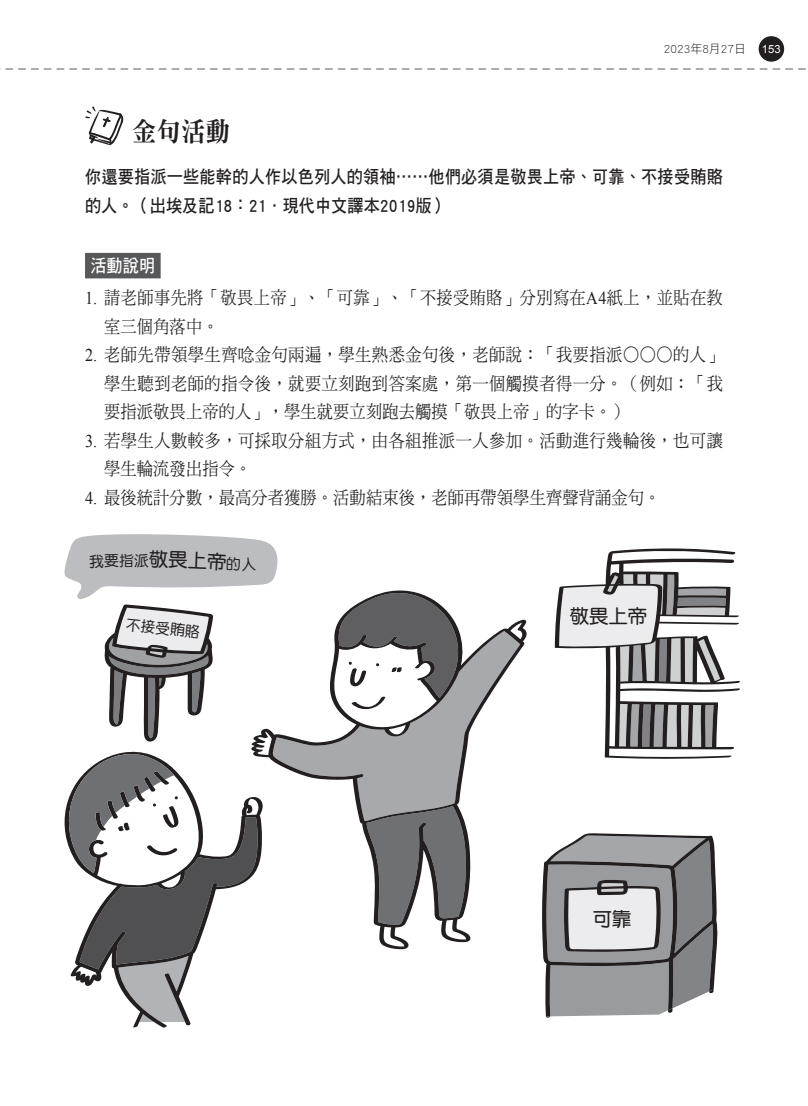
<style>
.page{position:relative;width:808px;height:1106px;background:#fff}
.page>*{position:absolute;margin:0;border:0;box-sizing:border-box;transform-origin:0 0}
.t1{font:27px "DF Ming Std W9";color:#231f20;scale:.9 1}
.t2{font:19.35px "DF Yuan Std W7";color:#231f20}
.t3{font:18px/28.5px "DF Ming Std W5";letter-spacing:.025em;color:#231f20;scale:.9 1}
.t4{font:18px/28.5px "DF Hei Std W7";letter-spacing:.01em;color:#231f20;scale:.9 1}
.t5{font:18px "DF Hei Std W7";color:#fff;scale:.9 1}
.t6{font:14.85px "DF Yuan Std W5";color:#231f20}
.t7{font:12px "DF Hei Std W3";color:#231f20}
.t8{font:11.25px "Arial";color:#fff}
.s1{font-family:"Times New Roman"}
</style>
<div class="page">
<div style="left:759px;top:36px;width:25px;height:26px;background:#231f20;border-radius:50%"></div>
<svg style="left:0;top:68px;width:806px;height:2px"></svg>
<div style="left:85px;top:253px;width:76px;height:25px;background:#57585a"></div>
<svg style="left:85px;top:107px;width:39px;height:38px"></svg>
<svg style="left:251px;top:590px;width:276px;height:359px"></svg>
<svg style="left:64px;top:751px;width:200px;height:198px"></svg>
<svg style="left:555px;top:548px;width:185px;height:211px"></svg>
<svg style="left:542px;top:833px;width:176px;height:185px;background:#9f9fa2"></svg>
<svg style="left:67px;top:753px;width:191px;height:275px"></svg>
<div style="left:718px;top:699px;width:27px;height:10px;background:#fff"></div>
<svg style="left:64px;top:534px;width:215px;height:208px"></svg>
<p class="t7" style="left:664px;top:42px;width:84px">2023年8月27日</p>
<p class="t8" style="left:762px;top:43px;width:20px">153</p>
<h1 class="t1" style="left:132px;top:117px;width:110px">金句活動</h1>
<p class="t4" style="left:85px;top:162px;width:710px">你還要指派一些能幹的人作以色列人的領袖⋯⋯他們必須是敬畏上帝、可靠、不接受賄賂的人。（出埃及記18：21．現代中文譯本2019版）</p>
<p class="t5" style="left:90px;top:255px;width:73px">活動說明</p>
<p class="t3" style="left:104px;top:283px;width:689px;text-indent:-19px"><span class="s1">1.</span> 請老師事先將「敬畏上帝」、「可靠」、「不接受賄賂」分別寫在<span class="s1">A4</span>紙上，並貼在教室三個角落中。</p>
<p class="t3" style="left:104px;top:340px;width:689px;text-align:justify;text-indent:-19px"><span class="s1">2.</span> 老師先帶領學生齊唸金句兩遍，學生熟悉金句後，老師說：「我要指派○○○的人」學生聽到老師的指令後，就要立刻跑到答案處，第一個觸摸者得一分。（例如：「我要指派敬畏上帝的人」，學生就要立刻跑去觸摸「敬畏上帝」的字卡。）</p>
<p class="t3" style="left:104px;top:426px;width:689px;text-indent:-19px"><span class="s1">3.</span> 若學生人數較多，可採取分組方式，由各組推派一人參加。活動進行幾輪後，也可讓學生輪流發出指令。</p>
<p class="t3" style="left:85px;top:483px;width:641px"><span class="s1">4.</span> 最後統計分數，最高分者獲勝。活動結束後，老師再帶領學生齊聲背誦金句。</p>
<p class="t6" style="left:119px;top:552px;width:31px">指派</p>
<p class="t6" style="left:127px;top:616px;width:76px;rotate:6deg">不接受賄賂</p>
<p class="t2" style="left:570px;top:605px;width:79px">敬畏上帝</p>
<p class="t2" style="left:593px;top:908px;width:40px">可靠</p>
</div>
